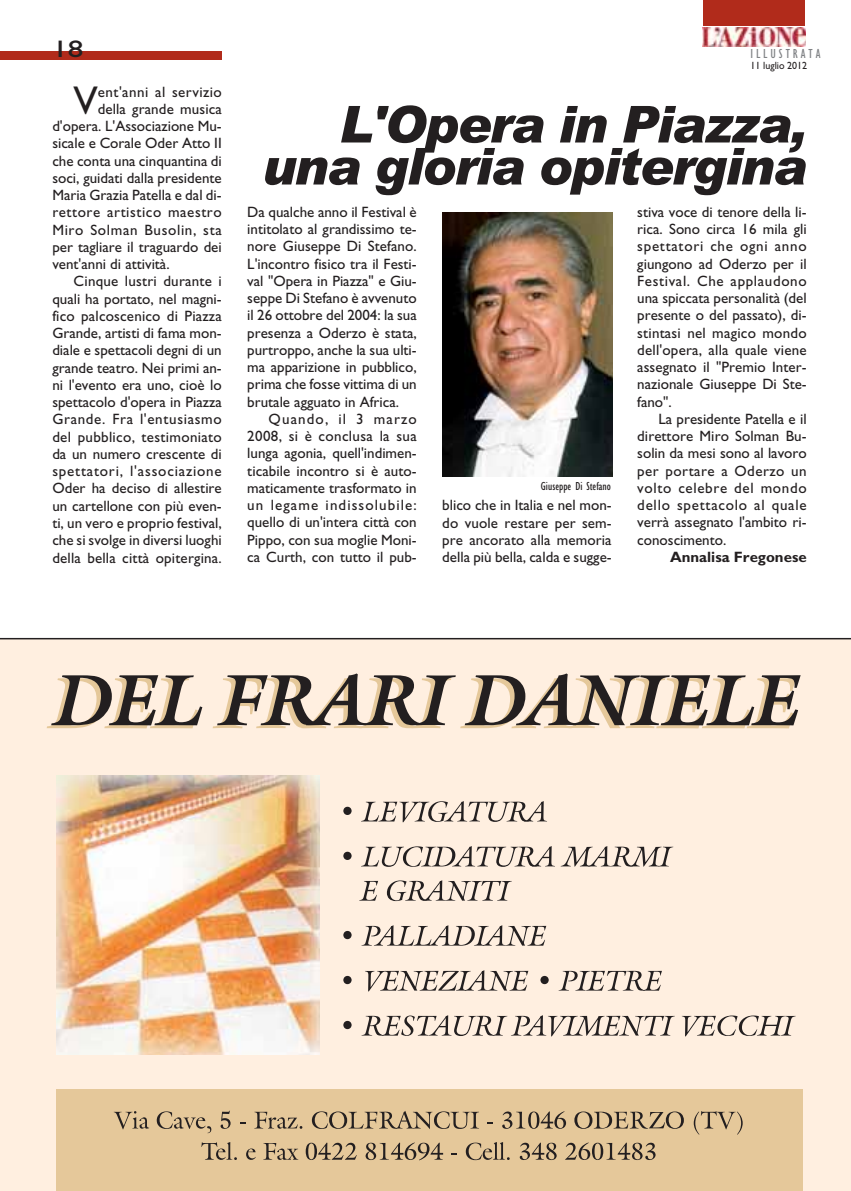
<style>
.page{position:relative;width:851px;height:1191px;background:#fff}
.page>*{position:absolute;margin:0;border:0;box-sizing:border-box;transform-origin:0 0}
.t1{font:italic 900 51px/42px "Arial";letter-spacing:-.035em;color:#231f20;text-align:right}
.t2{font:40.2px "Gill Sans";color:#231f20}
.t3{font:24px "Gill Sans";color:#231f20;scale:1.3 1}
.t4{font:15px/17.2px "Gill Sans";color:#231f20;text-align:justify}
.t5{font:15px "Gill Sans";letter-spacing:.045em;color:#231f20}
.t6{font:15px "Gill Sans";letter-spacing:.055em;color:#231f20}
.t7{font:15px "Gill Sans";letter-spacing:.02em;color:#231f20}
.t8{font:15px "Gill Sans";letter-spacing:.04em;color:#231f20}
.t9{font:15px "Gill Sans";letter-spacing:.03em;color:#231f20}
.t10{font:700 15px "Gill Sans";color:#231f20}
.t11{font:condensed 13.5px "Gill Sans";letter-spacing:.22em;color:#808285}
.t12{font:condensed 12px "Gill Sans";color:#231f20}
.t13{font:10.5px "Gill Sans";color:#231f20;scale:.95 1}
</style>
<div class="page">
<svg style="left:702px;top:21px;width:104px;height:26px"></svg>
<img style="left:702px;top:28px;width:102px;height:18px">
<div style="left:0;top:51px;width:221px;height:9px;background:#b12b1b"></div>
<div style="left:703px;top:0;width:101px;height:25px;background:#b12b1b"></div>
<img style="left:442px;top:212px;width:170px;height:265px">
<div style="left:0;top:638px;width:850px;height:552px;background:#ffefe0"></div>
<hr style="left:0;top:638px;width:850px;height:1px;background:#231f20">
<svg style="left:343px;top:1021px;width:8px;height:8px"></svg>
<svg style="left:361px;top:1015px;width:313px;height:21px"></svg>
<svg style="left:681px;top:1015px;width:114px;height:21px"></svg>
<svg style="left:343px;top:976px;width:8px;height:8px"></svg>
<svg style="left:365px;top:970px;width:163px;height:21px"></svg>
<svg style="left:540px;top:976px;width:8px;height:8px"></svg>
<svg style="left:560px;top:970px;width:102px;height:20px"></svg>
<svg style="left:343px;top:931px;width:8px;height:8px"></svg>
<svg style="left:363px;top:925px;width:183px;height:20px"></svg>
<svg style="left:360px;top:881px;width:18px;height:19px"></svg>
<svg style="left:387px;top:880px;width:125px;height:21px"></svg>
<svg style="left:343px;top:851px;width:8px;height:9px"></svg>
<svg style="left:361px;top:846px;width:312px;height:21px"></svg>
<svg style="left:343px;top:806px;width:8px;height:9px"></svg>
<svg style="left:361px;top:801px;width:186px;height:21px"></svg>
<div style="left:56px;top:1089px;width:746px;height:101px;background:#e5c89a"></div>
<svg style="left:201px;top:1142px;width:36px;height:18px"></svg>
<svg style="left:246px;top:1148px;width:10px;height:11px"></svg>
<svg style="left:263px;top:1143px;width:35px;height:16px"></svg>
<svg style="left:306px;top:1142px;width:51px;height:18px"></svg>
<svg style="left:365px;top:1142px;width:78px;height:18px"></svg>
<svg style="left:465px;top:1142px;width:44px;height:18px"></svg>
<svg style="left:519px;top:1142px;width:37px;height:18px"></svg>
<svg style="left:565px;top:1142px;width:90px;height:18px"></svg>
<svg style="left:114px;top:1111px;width:35px;height:18px"></svg>
<svg style="left:157px;top:1111px;width:54px;height:22px"></svg>
<svg style="left:220px;top:1110px;width:10px;height:18px"></svg>
<svg style="left:254px;top:1111px;width:48px;height:17px"></svg>
<svg style="left:312px;top:1111px;width:167px;height:18px"></svg>
<svg style="left:502px;top:1111px;width:64px;height:17px"></svg>
<svg style="left:574px;top:1111px;width:109px;height:17px"></svg>
<svg style="left:693px;top:1111px;width:49px;height:23px"></svg>
<svg style="left:47px;top:675px;width:155px;height:53px"></svg>
<svg style="left:213px;top:673px;width:587px;height:55px"></svg>
<img style="left:56px;top:775px;width:264px;height:279px">
<h3 class="t3" style="left:52px;top:40px;width:26px">18</h3>
<h2 class="t2" style="left:74px;top:86px;width:26px">V</h2>
<p class="t9" style="left:98px;top:86px;width:125px">ent'anni al servizio</p>
<p class="t4" style="left:98px;top:102px;width:125px">della grande musica</p>
<p class="t4" style="left:52px;top:119px;width:171px">d'opera. L'Associazione Mu-</p>
<p class="t4" style="left:52px;top:136px;width:171px">sicale e Corale Oder Atto II</p>
<p class="t4" style="left:52px;top:154px;width:171px">che conta una cinquantina di</p>
<p class="t4" style="left:52px;top:171px;width:171px">soci, guidati dalla presidente</p>
<p class="t4" style="left:52px;top:188px;width:171px">Maria Grazia Patella e dal di-</p>
<p class="t8" style="left:52px;top:207px;width:171px">rettore artistico maestro</p>
<p class="t5" style="left:52px;top:224px;width:171px">Miro Solman Busolin, sta</p>
<p class="t4" style="left:52px;top:240px;width:171px">per tagliare il traguardo dei</p>
<p class="t4" style="left:52px;top:257px;width:119px">vent'anni di attività.</p>
<p class="t4" style="left:74px;top:274px;width:150px">Cinque lustri durante i</p>
<p class="t4" style="left:52px;top:292px;width:171px">quali ha portato, nel magni-</p>
<p class="t4" style="left:52px;top:309px;width:171px">fico palcoscenico di Piazza</p>
<p class="t4" style="left:52px;top:326px;width:171px">Grande, artisti di fama mon-</p>
<p class="t4" style="left:52px;top:343px;width:171px">diale e spettacoli degni di un</p>
<p class="t4" style="left:52px;top:361px;width:171px">grande teatro. Nei primi an-</p>
<p class="t4" style="left:52px;top:378px;width:171px">ni l'evento era uno, cioè lo</p>
<p class="t4" style="left:52px;top:395px;width:171px">spettacolo d'opera in Piazza</p>
<p class="t5" style="left:52px;top:414px;width:171px">Grande. Fra l'entusiasmo</p>
<p class="t7" style="left:52px;top:431px;width:171px">del pubblico, testimoniato</p>
<p class="t4" style="left:52px;top:447px;width:171px">da un numero crescente di</p>
<p class="t6" style="left:52px;top:466px;width:171px">spettatori, l'associazione</p>
<p class="t4" style="left:52px;top:481px;width:171px">Oder ha deciso di allestire</p>
<p class="t4" style="left:52px;top:499px;width:171px">un cartellone con più even-</p>
<p class="t4" style="left:52px;top:516px;width:171px">ti, un vero e proprio festival,</p>
<p class="t4" style="left:52px;top:533px;width:171px">che si svolge in diversi luoghi</p>
<p class="t4" style="left:52px;top:550px;width:171px">della bella città opitergina.</p>
<p class="t11" style="left:750px;top:48px;width:71px">ILLUSTRATA</p>
<p class="t13" style="left:750px;top:62px;width:61px">11 luglio 2012</p>
<h1 class="t1" style="left:262px;top:101px;width:546px">L'Opera in Piazza, una gloria opitergina</h1>
<p class="t4" style="left:247px;top:205px;width:171px">Da qualche anno il Festival è intitolato al grandissimo te&shy;nore Giuseppe Di Stefano.<br>L'incontro fisico tra il Festi&shy;val "Opera in Piazza" e Giu&shy;seppe Di Stefano è avvenuto il 26 ottobre del 2004: la sua presenza a Oderzo è stata, purtroppo, anche la sua ulti&shy;ma apparizione in pubblico, prima che fosse vittima di un brutale agguato in Africa.</p>
<p class="t4" style="left:247px;top:412px;width:171px;text-indent:21px">Quando, il 3 marzo 2008, si è conclusa la sua lunga agonia, quell'indimen&shy;ticabile incontro si è auto&shy;maticamente trasformato in un legame indissolubile: quello di un'intera città con Pippo, con sua moglie Moni&shy;ca Curth, con tutto il pub-</p>
<p class="t12" style="left:541px;top:481px;width:71px">Giuseppe Di Stefano</p>
<p class="t4" style="left:442px;top:498px;width:171px">blico che in Italia e nel mon&shy;do vuole restare per sem&shy;pre ancorato alla memoria della più bella, calda e sugge-</p>
<p class="t4" style="left:637px;top:205px;width:171px">stiva voce di tenore della li&shy;rica. Sono circa 16 mila gli spettatori che ogni anno giungono ad Oderzo per il Festival. Che applaudono una spiccata personalità (del presente o del passato), di&shy;stintasi nel magico mondo dell'opera, alla quale viene assegnato il "Premio Inter&shy;nazionale Giuseppe Di Ste&shy;fano".</p>
<p class="t4" style="left:637px;top:412px;width:171px;text-indent:21px">La presidente Patella e il direttore Miro Solman Bu&shy;solin da mesi sono al lavoro per portare a Oderzo un volto celebre del mondo dello spettacolo al quale verrà assegnato l'ambito ri&shy;conoscimento.</p>
<p class="t10" style="left:670px;top:551px;width:138px">Annalisa Fregonese</p>
</div>
